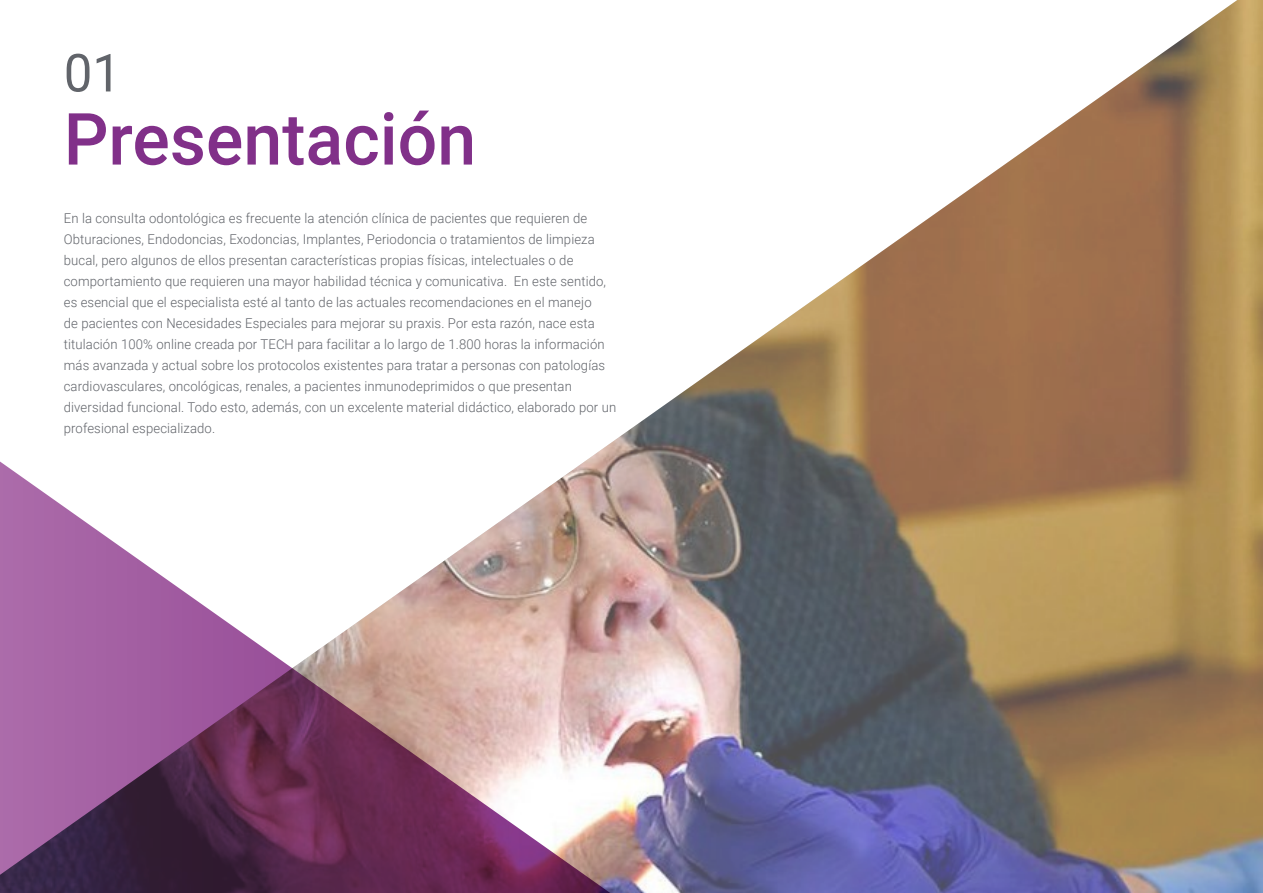
<style>
.page{position:relative;width:1263px;height:893px;background:#fff}
.page>*{position:absolute;margin:0;border:0;box-sizing:border-box;transform-origin:0 0}
.t1{font:500 72px "Roboto";color:#813089}
.t2{font:52.5px "Roboto";color:#61646a}
.t3{font:300 13.5px/21px "Roboto";letter-spacing:.01em;color:#61646a}
</style>
<div class="page">
<img style="left:607px;top:0;width:656px;height:893px">
<svg style="left:0;top:446px;width:640px;height:447px"></svg>
<h2 class="t2" style="left:64px;top:36px;width:59px">01</h2>
<h1 class="t1" style="left:64px;top:89px;width:414px">Presentación</h1>
<p class="t3" style="left:64px;top:207px;width:554px">En la consulta odontológica es frecuente la atención clínica de pacientes que requieren de Obturaciones, Endodoncias, Exodoncias, Implantes, Periodoncia o tratamientos de limpieza bucal, pero algunos de ellos presentan características propias físicas, intelectuales o de comportamiento que requieren una mayor habilidad técnica y comunicativa. En este sentido, es esencial que el especialista esté al tanto de las actuales recomendaciones en el manejo<br>de pacientes con Necesidades Especiales para mejorar su praxis. Por esta razón, nace esta titulación 100% online creada por TECH para facilitar a lo largo de 1.800 horas la información más avanzada y actual sobre los protocolos existentes para tratar a personas con patologías cardiovasculares, oncológicas, renales, a pacientes inmunodeprimidos o que presentan diversidad funcional. Todo esto, además, con un excelente material didáctico, elaborado por un profesional especializado.</p>
</div>
